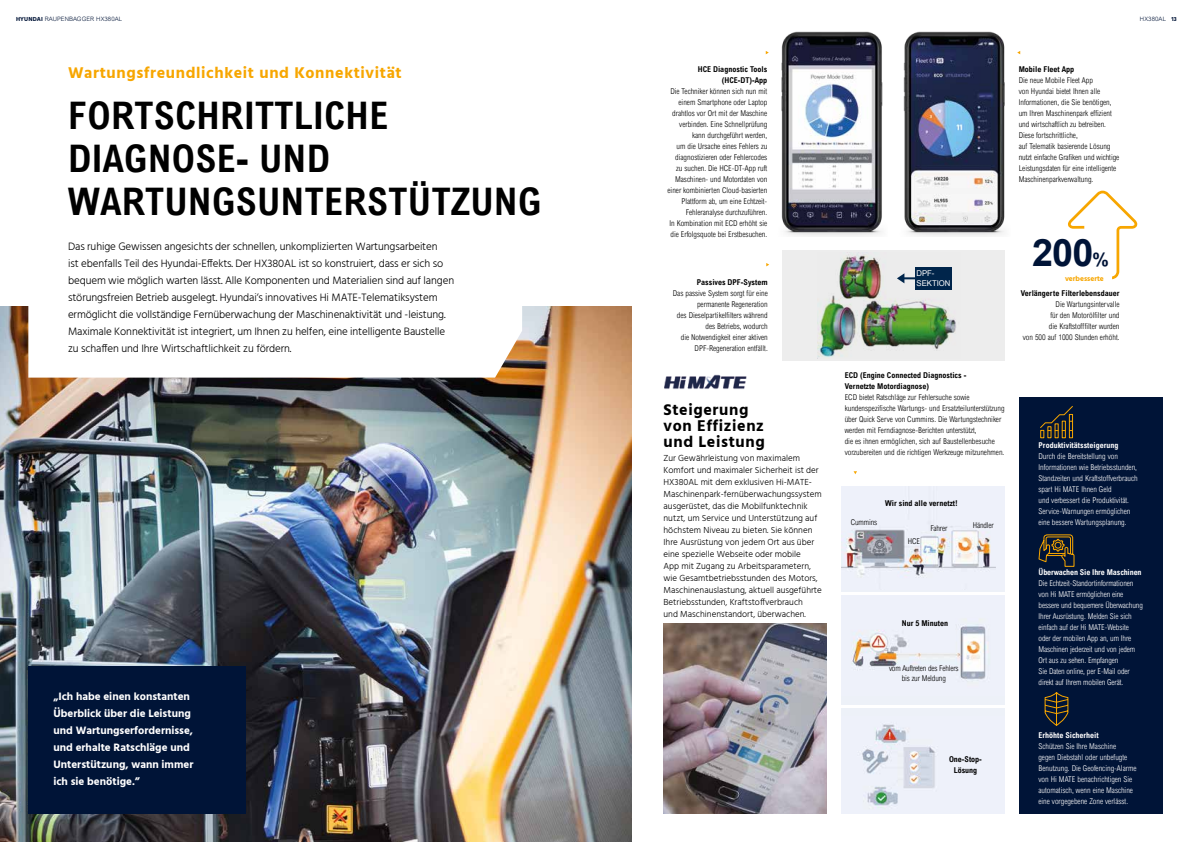
<style>
.page{position:relative;width:1191px;height:842px;background:#fff}
.page>*{position:absolute;margin:0;border:0;box-sizing:border-box;transform-origin:0 0}
.t1{font:700 condensed 38px/43px "Arial";letter-spacing:.01em;color:#000}
.t2{font:700 37.8px "Arial";color:#001437}
.t3{font:700 16px "Hind";letter-spacing:.04em;color:#f7a600}
.t4{font:700 16px/16px "Hind";letter-spacing:.04em;color:#000}
.t5{font:300 11px/17px "Hind";letter-spacing:-.01em;color:#000}
.t6{font:700 11px/17px "Hind";color:#fff}
.t7{font:300 9px/12px "Hind";color:#000}
.t8{font:300 condensed 8px/11px "Arial";color:#000;text-align:right}
.t9{font:300 condensed 8px/11px "Arial";color:#fff}
.t10{font:700 condensed 8px/11px "Arial";color:#000;text-align:right}
.t11{font:700 condensed 8px "Arial";color:#fff}
.t12{font:8px/9.6px "Arial";letter-spacing:-.005em;color:#fff}
.t13{font:700 7.4px "Hind";color:#f7a600}
.t14{font:300 6px "Arial";letter-spacing:.02em;color:#001437}
.s1{font-family:"Hind";font-weight:700}
.s2{font-size:18.4px}
</style>
<div class="page">
<div style="left:1018px;top:398px;width:144px;height:416px;background:#001437"></div>
<svg style="left:1040px;top:406px;width:33px;height:32px"></svg>
<svg style="left:1044px;top:692px;width:25px;height:34px"></svg>
<svg style="left:1038px;top:534px;width:37px;height:33px"></svg>
<svg style="left:1068px;top:191px;width:69px;height:88px"></svg>
<div style="left:782px;top:250px;width:222px;height:111px;background:#ededed"></div>
<img style="left:817px;top:253px;width:139px;height:104px">
<div style="left:915px;top:267px;width:37px;height:23px;background:#00254b"></div>
<svg style="left:897px;top:273px;width:18px;height:10px"></svg>
<img style="left:903px;top:31px;width:102px;height:205px">
<img style="left:781px;top:31px;width:102px;height:205px">
<img style="left:663px;top:624px;width:164px;height:190px">
<img style="left:0;top:306px;width:631px;height:536px">
<div style="left:28px;top:666px;width:218px;height:148px;background:#001437"></div>
<svg style="left:28px;top:306px;width:494px;height:72px"></svg>
<img style="left:664px;top:374px;width:83px;height:15px">
<div style="left:841px;top:706px;width:163px;height:108px;background:#edf1f8"></div>
<img style="left:862px;top:724px;width:73px;height:83px">
<div style="left:841px;top:590px;width:163px;height:116px;background:#edf1f8"></div>
<img style="left:852px;top:626px;width:136px;height:54px">
<div style="left:841px;top:487px;width:163px;height:107px;background:#edf1f8"></div>
<img style="left:841px;top:526px;width:155px;height:50px">
<hr style="left:840px;top:592px;width:165px;height:3px;background:#fff">
<hr style="left:836px;top:705px;width:170px;height:3px;background:#fff">
<p class="t14" style="left:16px;top:15px;width:108px"><span class="s1">HYUNDAI</span> RAUPENBAGGER HX380AL</p>
<p class="t14" style="left:1140px;top:15px;width:38px">HX380AL <span class="s1">13</span></p>
<h3 class="t3" style="left:68px;top:63px;width:335px">Wartungsfreundlichkeit und Konnektivität</h3>
<h1 class="t1" style="left:68px;top:94px;width:475px">FORTSCHRITTLICHE<br>DIAGNOSE- UND<br>WARTUNGSUNTERSTÜTZUNG</h1>
<p class="t5" style="left:68px;top:238px;width:387px">Das ruhige Gewissen angesichts der schnellen, unkomplizierten Wartungsarbeiten<br>ist ebenfalls Teil des Hyundai-Effekts. Der HX380AL ist so konstruiert, dass er sich so bequem wie möglich warten lässt. Alle Komponenten und Materialien sind auf langen störungsfreien Betrieb ausgelegt. Hyundai‘s innovatives Hi MATE-Telematiksystem ermöglicht die vollständige Fernüberwachung der Maschinenaktivität und -leistung.<br>Maximale Konnektivität ist integriert, um Ihnen zu helfen, eine intelligente Baustelle zu schaffen und Ihre Wirtschaftlichkeit zu fördern.</p>
<h3 class="t6" style="left:53px;top:688px;width:141px">„Ich habe einen konstanten<br>Überblick über die Leistung und Wartungserfordernisse, und erhalte Ratschläge und<br>Unterstützung, wann immer ich sie benötige.”</h3>
<p class="t10" style="left:698px;top:64px;width:71px">HCE Diagnostic Tools (HCE-DT)-App</p>
<p class="t8" style="left:667px;top:86px;width:101px">Die Techniker können sich nun mit einem Smartphone oder Laptop drahtlos vor Ort mit der Maschine verbinden. Eine Schnellprüfung kann durchgeführt werden,<br>um die Ursache eines Fehlers zu diagnostizieren oder Fehlercodes zu suchen. Die HCE-DT-App ruft<br>Maschinen- und Motordaten von einer kombinierten Cloud-basierten<br>Plattform ab, um eine Echtzeit-<br>Fehleranalyse durchzuführen.<br>In Kombination mit ECD erhöht sie die Erfolgsquote bei Erstbesuchen.</p>
<p class="t10" style="left:697px;top:276px;width:72px">Passives DPF-System</p>
<p class="t8" style="left:673px;top:287px;width:96px">Das passive System sorgt für eine permanente Regeneration<br>des Dieselpartikelfilters während des Betriebs, wodurch<br>die Notwendigkeit einer aktiven<br>DPF-Regeneration entfällt.</p>
<h3 class="t4" style="left:663px;top:401px;width:103px">Steigerung von Effizienz und Leistung</h3>
<p class="t7" style="left:663px;top:453px;width:160px">Zur Gewährleistung von maximalem Komfort und maximaler Sicherheit ist der HX380AL mit dem exklusiven Hi-MATE-Maschinenpark-fernüberwachungssystem ausgerüstet, das die Mobilfunktechnik nutzt, um Service und Unterstützung auf höchstem Niveau zu bieten. Sie können Ihre Ausrüstung von jedem Ort aus über eine spezielle Webseite oder mobile<br>App mit Zugang zu Arbeitsparametern, wie Gesamtbetriebsstunden des Motors, Maschinenauslastung, aktuell ausgeführte Betriebsstunden, Kraftstoffverbrauch<br>und Maschinenstandort, überwachen.</p>
<p class="t10" style="left:1018px;top:64px;width:57px">Mobile Fleet App</p>
<p class="t8" style="left:1018px;top:75px;width:102px;text-align:left">Die neue Mobile Fleet App<br>von Hyundai bietet Ihnen alle<br>Informationen, die Sie benötigen, um Ihren Maschinenpark effizient und wirtschaftlich zu betreiben.<br>Diese fortschrittliche,<br>auf Telematik basierende Lösung nutzt einfache Grafiken und wichtige<br>Leistungsdaten für eine intelligente<br>Maschinenparkverwaltung.</p>
<p class="t12" style="left:916px;top:269px;width:35px">DPF-<br>SEKTION</p>
<p class="t10" style="left:844px;top:370px;width:123px;text-align:left">ECD (Engine Connected Diagnostics -<br>Vernetzte Motordiagnose)</p>
<p class="t8" style="left:844px;top:392px;width:161px;text-align:left">ECD bietet Ratschläge zur Fehlersuche sowie kundenspezifische Wartungs- und Ersatzteilunterstützung über Quick Serve von Cummins. Die Wartungstechniker werden mit Ferndiagnose-Berichten unterstützt,<br>die es ihnen ermöglichen, sich auf Baustellenbesuche vorzubereiten und die richtigen Werkzeuge mitzunehmen.</p>
<p class="t8" style="left:851px;top:517px;width:28px">Cummins</p>
<p class="t10" style="left:885px;top:497px;width:74px">Wir sind alle vernetzt!</p>
<p class="t8" style="left:908px;top:536px;width:14px">HCE</p>
<p class="t8" style="left:930px;top:522px;width:18px">Fahrer</p>
<p class="t8" style="left:972px;top:519px;width:23px">Händler</p>
<p class="t10" style="left:901px;top:617px;width:48px">Nur 5 Minuten</p>
<p class="t8" style="left:889px;top:664px;width:71px;line-height:10px;text-align:center">vom Auftreten des Fehlers bis zur Meldung</p>
<h2 class="t2" style="left:1032px;top:227px;width:78px">200<span class="s2">%</span></h2>
<p class="t10" style="left:1020px;top:287px;width:100px">Verlängerte Filterlebensdauer</p>
<p class="t8" style="left:1022px;top:298px;width:98px">Die Wartungsintervalle<br>für den Motorölfilter und<br>die Kraftstofffilter wurden<br>von 500 auf 1000 Stunden erhöht.</p>
<p class="t13" style="left:1065px;top:274px;width:40px">verbesserte</p>
<p class="t11" style="left:1038px;top:441px;width:82px">Produktivitätssteigerung</p>
<p class="t9" style="left:1038px;top:451px;width:101px">Durch die Bereitstellung von<br>Informationen wie Betriebsstunden,<br>Standzeiten und Kraftstoffverbrauch spart Hi MATE Ihnen Geld<br>und verbessert die Produktivität.<br>Service-Warnungen ermöglichen eine bessere Wartungsplanung.</p>
<p class="t11" style="left:1038px;top:568px;width:105px">Überwachen Sie Ihre Maschinen</p>
<p class="t9" style="left:1038px;top:578px;width:106px">Die Echtzeit-Standortinformationen von Hi MATE ermöglichen eine bessere und bequemere Überwachung<br>Ihrer Ausrüstung. Melden Sie sich einfach auf der Hi MATE-Website oder der mobilen App an, um Ihre<br>Maschinen jederzeit und von jedem<br>Ort aus zu sehen. Empfangen<br>Sie Daten online, per E-Mail oder direkt auf Ihrem mobilen Gerät.</p>
<p class="t10" style="left:949px;top:754px;width:34px;text-align:center">One-Stop-<br>Lösung</p>
<p class="t11" style="left:1038px;top:731px;width:62px">Erhöhte Sicherheit</p>
<p class="t9" style="left:1038px;top:741px;width:100px">Schützen Sie Ihre Maschine<br>gegen Diebstahl oder unbefugte<br>Benutzung. Die Geofencing-Alarme von Hi MATE benachrichtigen Sie automatisch, wenn eine Maschine eine vorgegebene Zone verlässt.</p>
</div>
